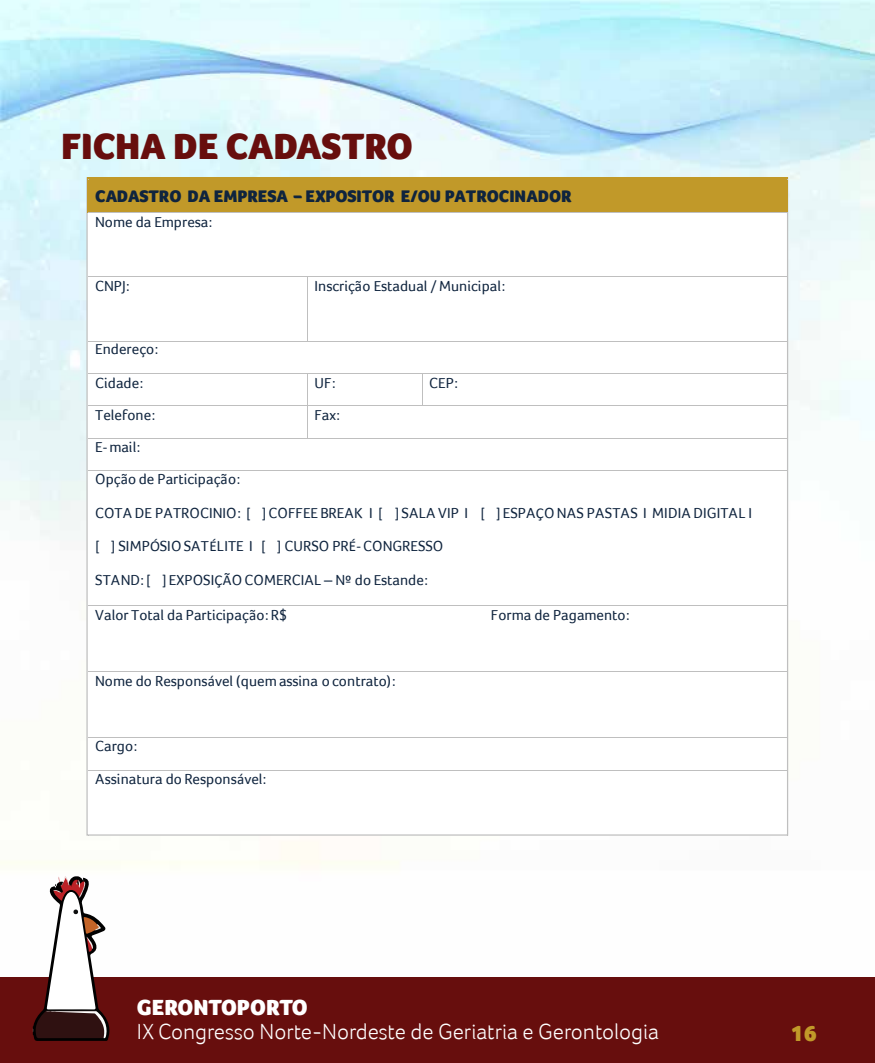
<style>
.page{position:relative;width:875px;height:1063px;background:#fff}
.page>*{position:absolute;margin:0;border:0;box-sizing:border-box;transform-origin:0 0}
.t1{font:900 37.5px "Foco";color:#670e0d}
.t2{font:300 22.5px "Foco";color:#fff}
.t3{font:900 22.5px "Foco";color:#fff}
.t4{font:900 22.5px "Foco";color:#c19929}
.t5{font:900 17.25px "Foco";letter-spacing:-.005em;color:#0f243e}
.t6{font:15px/32.2px "Foco";letter-spacing:.005em;color:#0f243e}
.s1{font-family:"Calibri"}
.s2{font-family:"Arial"}
</style>
<div class="page">
<img style="left:0;top:0;width:875px;height:1062px">
<div style="left:86px;top:177px;width:702px;height:658px;background:#fff;border:1px solid #bfbfbf"></div>
<div style="left:87px;top:178px;width:701px;height:35px;background:#c19929"></div>
<div style="left:1px;top:977px;width:874px;height:85px;background:#670e0d"></div>
<svg style="left:33px;top:874px;width:77px;height:166px"></svg>
<hr style="left:88px;top:212px;width:699px;height:1px;background:#bfbfbf">
<hr style="left:88px;top:276px;width:219px;height:1px;background:#bfbfbf">
<hr style="left:308px;top:276px;width:479px;height:1px;background:#bfbfbf">
<hr style="left:307px;top:277px;width:1px;height:64px;background:#bfbfbf">
<hr style="left:88px;top:341px;width:219px;height:1px;background:#bfbfbf">
<hr style="left:308px;top:341px;width:479px;height:1px;background:#bfbfbf">
<hr style="left:88px;top:373px;width:219px;height:1px;background:#bfbfbf">
<hr style="left:308px;top:373px;width:114px;height:1px;background:#bfbfbf">
<hr style="left:423px;top:373px;width:364px;height:1px;background:#bfbfbf">
<hr style="left:307px;top:374px;width:1px;height:31px;background:#bfbfbf">
<hr style="left:422px;top:374px;width:1px;height:31px;background:#bfbfbf">
<hr style="left:88px;top:405px;width:219px;height:1px;background:#bfbfbf">
<hr style="left:308px;top:405px;width:114px;height:1px;background:#bfbfbf">
<hr style="left:423px;top:405px;width:364px;height:1px;background:#bfbfbf">
<hr style="left:307px;top:406px;width:1px;height:32px;background:#bfbfbf">
<hr style="left:88px;top:438px;width:219px;height:1px;background:#bfbfbf">
<hr style="left:308px;top:438px;width:479px;height:1px;background:#bfbfbf">
<hr style="left:88px;top:470px;width:699px;height:1px;background:#bfbfbf">
<hr style="left:88px;top:605px;width:699px;height:1px;background:#bfbfbf">
<hr style="left:88px;top:671px;width:699px;height:1px;background:#bfbfbf">
<hr style="left:88px;top:737px;width:699px;height:1px;background:#bfbfbf">
<hr style="left:88px;top:769px;width:699px;height:1px;background:#bfbfbf">
<h1 class="t1" style="left:61px;top:125px;width:353px">FICHA DE CADASTRO</h1>
<p class="t5" style="left:95px;top:186px;width:478px">CADASTRO DA EMPRESA – EXPOSITOR E/OU PATROCINADOR</p>
<p class="t6" style="left:95px;top:205px;width:119px">Nome da Empresa<span class="s1">:</span></p>
<p class="t6" style="left:95px;top:269px;width:36px">CNPJ<span class="s1">:</span></p>
<p class="t6" style="left:314px;top:269px;width:192px">Inscriç<span class="s1">ã</span>o Estadual <span class="s1">/</span> Municipal<span class="s1">:</span></p>
<p class="t6" style="left:95px;top:333px;width:65px">Endereço<span class="s1">:</span></p>
<p class="t6" style="left:95px;top:366px;width:50px">Cidade<span class="s1">:</span></p>
<p class="t6" style="left:314px;top:366px;width:23px">UF<span class="s1">:</span></p>
<p class="t6" style="left:429px;top:366px;width:30px">CEP<span class="s1">:</span></p>
<p class="t6" style="left:95px;top:398px;width:62px">Telefone<span class="s1">:</span></p>
<p class="t6" style="left:314px;top:398px;width:27px">Fax<span class="s1">:</span></p>
<p class="t6" style="left:95px;top:431px;width:147px">E<span class="s1">-</span> mail<span class="s1">:<br></span>Opç<span class="s1">ã</span>o de Participaç<span class="s1">ã</span>o<span class="s1">:</span></p>
<p class="t6" style="left:95px;top:497px;width:658px">COTA DE PATROCINIO<span class="s1">: [ ]</span>COFFEE BREAK I <span class="s1">[ ]</span> SALA VIP I <span class="s1">[ ]</span> ESPA<span class="s1">Ç</span>ONAS PASTAS I MIDIA DIGITAL I</p>
<p class="t6" style="left:95px;top:530px;width:350px"><span class="s1">[ ]</span> SIMP<span class="s1">Ó</span>SIOSAT<span class="s1">É</span>LITE I <span class="s1">[ ]</span> CURSO PR<span class="s1">É-</span>CONGRESSO</p>
<p class="t6" style="left:95px;top:563px;width:334px">STAND<span class="s1">:[ ]</span> EXPOSI<span class="s1">ÇÃ</span>OCOMERCIAL <span class="s2">–</span> N<span class="s1">º</span> do Estande<span class="s1">:</span></p>
<p class="t6" style="left:95px;top:598px;width:194px">Valor Total da Participaç<span class="s1">ã</span>o<span class="s1">:</span>R$</p>
<p class="t6" style="left:491px;top:598px;width:141px">Forma de Pagamento<span class="s1">:</span></p>
<p class="t6" style="left:95px;top:664px;width:302px">Nome do Respons<span class="s1">á</span>vel (quemassina o contrato)<span class="s1">:</span></p>
<p class="t6" style="left:95px;top:729px;width:44px">Cargo<span class="s1">:</span></p>
<p class="t6" style="left:95px;top:762px;width:173px">Assinatura do Respons<span class="s1">á</span>vel<span class="s1">:</span></p>
<h2 class="t3" style="left:137px;top:994px;width:172px">GERONTOPORTO</h2>
<h2 class="t2" style="left:137px;top:1018px;width:524px">IX Congresso Norte-Nordeste de Geriatria e Gerontologia</h2>
<h2 class="t4" style="left:790px;top:1020px;width:28px">16</h2>
</div>
